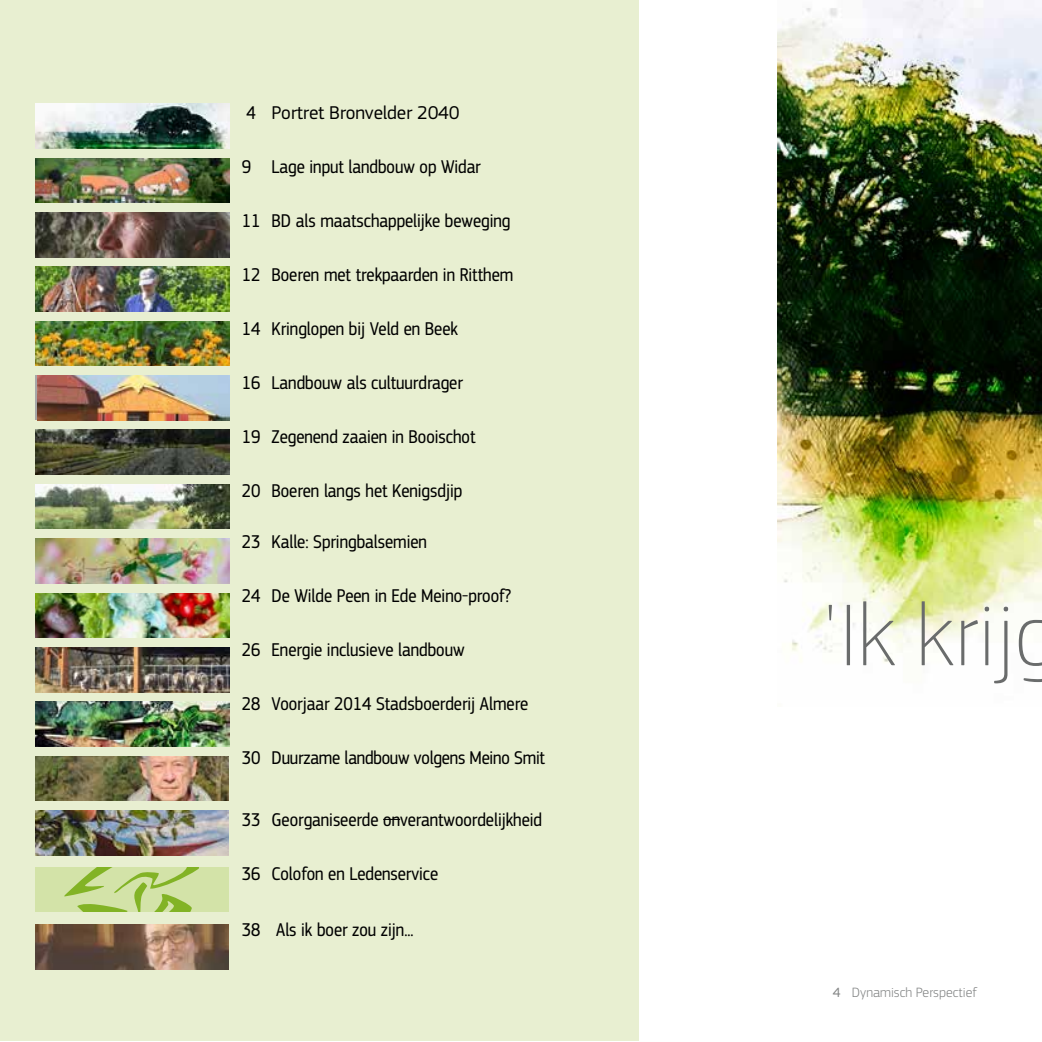
<style>
.page{position:relative;width:1042px;height:1042px;background:#fff}
.page>*{position:absolute;margin:0;border:0;box-sizing:border-box;transform-origin:0 0}
.t1{font:100 91px "PF Square Sans Pro";color:#6a6c6c}
.t2{font:19.25px "PF Square Sans Cond Pro";color:#000}
.t3{font:19.25px "PF Square Sans Pro";letter-spacing:-.01em;color:#000}
.t4{font:300 14px "PF Square Sans Pro";color:#818383}
.s1{font-family:"PF Square Sans Cond Pro"}
.s2{font-weight:400}
</style>
<div class="page">
<img style="left:777px;top:0;width:265px;height:663px">
<div style="left:0;top:0;width:638px;height:1040px;background:#e8efd1"></div>
<img style="left:35px;top:104px;width:194px;height:44px">
<img style="left:35px;top:212px;width:194px;height:45px">
<img style="left:35px;top:267px;width:194px;height:44px">
<img style="left:35px;top:321px;width:194px;height:45px">
<img style="left:38px;top:375px;width:191px;height:45px">
<img style="left:35px;top:430px;width:194px;height:44px">
<img style="left:35px;top:158px;width:194px;height:45px">
<svg style="left:383px;top:819px;width:17px;height:1px"></svg>
<img style="left:35px;top:484px;width:194px;height:45px">
<img style="left:35px;top:539px;width:194px;height:44px">
<img style="left:35px;top:593px;width:194px;height:45px">
<img style="left:35px;top:647px;width:194px;height:45px">
<img style="left:35px;top:702px;width:194px;height:44px">
<img style="left:35px;top:756px;width:194px;height:45px">
<img style="left:35px;top:810px;width:194px;height:45px">
<div style="left:35px;top:867px;width:194px;height:45px;background:#d3e3a8"></div>
<svg style="left:64px;top:867px;width:135px;height:45px"></svg>
<img style="left:35px;top:924px;width:194px;height:45px">
<p class="t3" style="left:246px;top:101px;width:215px"><span class="s1">4</span> Portret Bronvelder 2040</p>
<p class="t2" style="left:242px;top:155px;width:240px">9 Lage input landbouw op Widar</p>
<p class="t2" style="left:242px;top:209px;width:270px">11 BD als maatschappelijke beweging</p>
<p class="t2" style="left:242px;top:263px;width:273px">12 Boeren met trekpaarden in Ritthem</p>
<p class="t2" style="left:242px;top:317px;width:218px">14 Kringlopen bij Veld en Beek</p>
<p class="t2" style="left:242px;top:371px;width:223px">16 Landbouw als cultuurdrager</p>
<p class="t2" style="left:242px;top:425px;width:235px">19 Zegenend zaaien in Booischot</p>
<p class="t2" style="left:242px;top:479px;width:222px">20 Boeren langs het Kenigsdjip</p>
<p class="t2" style="left:242px;top:531px;width:187px">23 Kalle: Springbalsemien</p>
<p class="t2" style="left:242px;top:585px;width:271px">24 De Wilde Peen in Ede Meino-proof?</p>
<p class="t2" style="left:242px;top:639px;width:224px">26 Energie inclusieve landbouw</p>
<p class="t2" style="left:242px;top:693px;width:288px">28 Voorjaar 2014 Stadsboerderij Almere</p>
<p class="t2" style="left:242px;top:747px;width:305px">30 Duurzame landbouw volgens Meino Smit</p>
<p class="t2" style="left:242px;top:808px;width:302px">33 Georganiseerde onverantwoordelijkheid</p>
<p class="t2" style="left:242px;top:862px;width:198px">36 Colofon en Ledenservice</p>
<p class="t2" style="left:242px;top:919px;width:173px">38 Als ik boer zou zijn...</p>
<h1 class="t1" style="left:822px;top:582px;width:237px">'Ik krijg</h1>
<p class="t4" style="left:833px;top:984px;width:146px"><span class="s2">4</span> Dynamisch Perspectief</p>
</div>
